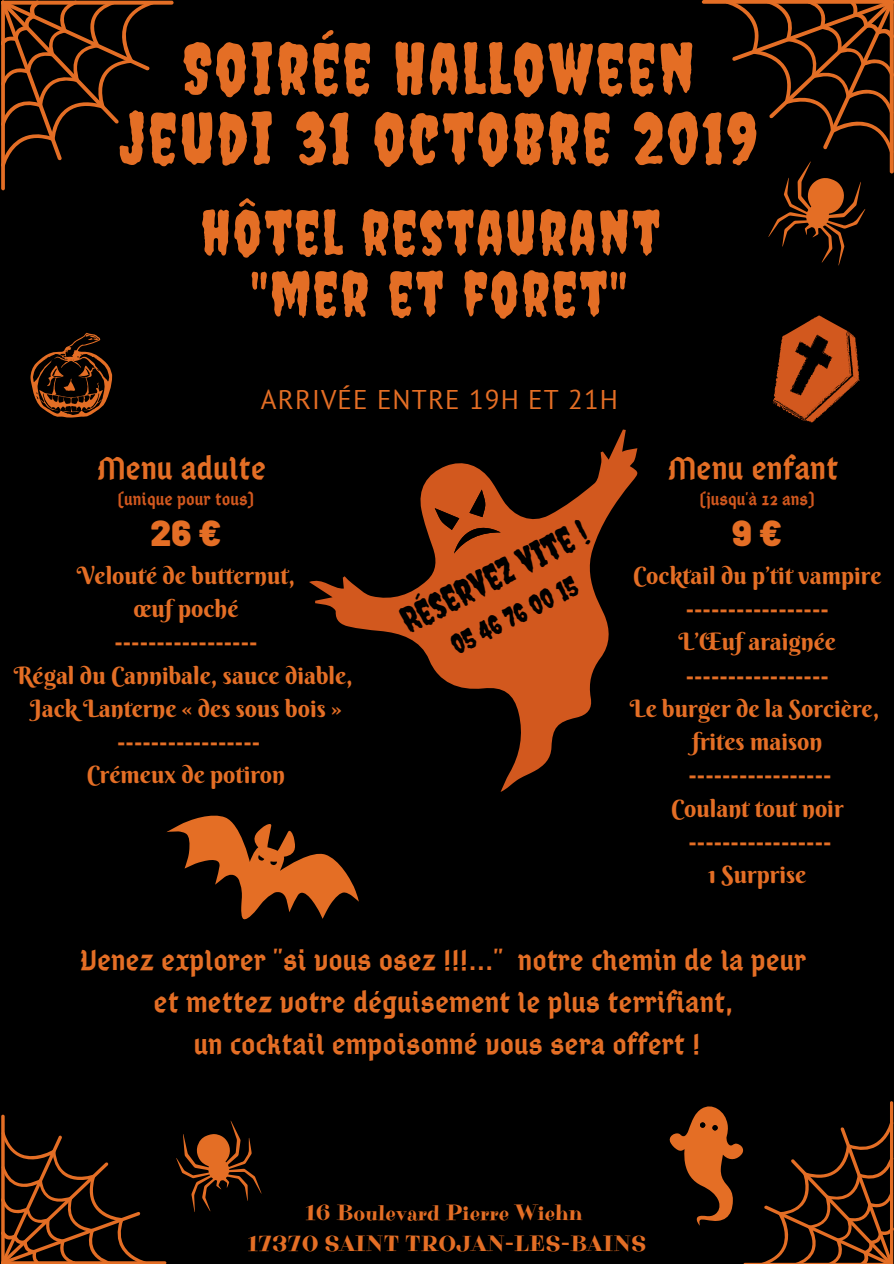
<style>
.page{position:relative;width:894px;height:1264px;background:#fff}
.page>*{position:absolute;margin:0;border:0;box-sizing:border-box;transform-origin:0 0}
.t1{font:70.5px/69.6px "Creepster";letter-spacing:.04em;color:#e46e25;text-align:center}
.t2{font:61.65px/61.1px "Creepster";letter-spacing:.04em;color:#e46e25;text-align:center}
.t3{font:36px "Creepster";color:#000}
.t4{font:900 36px "Barlow";color:#e46e25}
.t5{font:33px "Abibas";color:#e46e25}
.t6{font:30px/41.7px "Abibas";color:#e46e25;text-align:center}
.t7{font:27px "PT Sans";letter-spacing:.04em;color:#e46e25}
.t8{font:27px "Creepster";color:#000}
.t9{font:24px/33.2px "Berkshire Swash";color:#e46e25;text-align:center}
.t10{font:22.5px/31.5px "Purple Purse";color:#e46e25;text-align:center}
.t11{font:18px "Abibas";color:#d2581e}
</style>
<div class="page">
<div style="left:0;top:0;width:893px;height:1263px;background:#000"></div>
<svg style="left:1px;top:0;width:153px;height:190px"></svg>
<svg style="left:1px;top:1px;width:172px;height:4px"></svg>
<svg style="left:1px;top:1117px;width:261px;height:146px"></svg>
<svg style="left:669px;top:1101px;width:223px;height:162px"></svg>
<svg style="left:166px;top:815px;width:193px;height:105px"></svg>
<svg style="left:30px;top:332px;width:82px;height:86px"></svg>
<svg style="left:701px;top:0;width:192px;height:266px"></svg>
<svg style="left:772px;top:315px;width:87px;height:107px"></svg>
<svg style="left:309px;top:429px;width:329px;height:363px"></svg>
<svg style="left:434px;top:489px;width:66px;height:64px"></svg>
<h1 class="t1" style="left:120px;top:33px;width:638px">SOIRÉE HALLOWEEN<br>JEUDI 31 OCTOBRE 2019</h1>
<h2 class="t2" style="left:200px;top:202px;width:460px">HÔTEL RESTAURANT "MER ET FORET"</h2>
<p class="t7" style="left:261px;top:382px;width:358px">ARRIVÉE ENTRE 19H ET 21H</p>
<h3 class="t5" style="left:98px;top:447px;width:170px">Menu adulte</h3>
<h3 class="t5" style="left:668px;top:447px;width:171px">Menu enfant</h3>
<p class="t11" style="left:118px;top:488px;width:138px">(unique pour tous)</p>
<p class="t11" style="left:699px;top:488px;width:116px">(jusqu'à 12 ans)</p>
<h3 class="t3" style="left:393px;top:603px;width:206px;rotate:-27deg">RÉSERVEZ VITE !</h3>
<h3 class="t4" style="left:151px;top:510px;width:72px">26€</h3>
<h3 class="t4" style="left:732px;top:510px;width:51px">9€</h3>
<p class="t9" style="left:14px;top:558px;width:340px">Velouté de butternut,<br>œuf poché<br>-----------------<br>Régal du Cannibale, sauce diable,<br>Jack Lanterne « des sous bois » -----------------<br>Crémeux de potiron</p>
<p class="t9" style="left:629px;top:558px;width:253px">Cocktail du p’tit vampire -----------------<br>L’Œuf araignée -----------------<br>Le burger de la Sorcière, frites maison -----------------<br>Coulant tout noir -----------------<br>1 Surprise</p>
<p class="t8" style="left:445px;top:632px;width:140px;rotate:-27deg">05 46 76 00 15</p>
<p class="t6" style="left:81px;top:938px;width:726px">Venez explorer "si vous osez !!!..." notre chemin de la peur et mettez votre déguisement le plus terrifiant,<br>un cocktail empoisonné vous sera offert !</p>
<p class="t10" style="left:247px;top:1197px;width:400px">16 Boulevard Pierre Wiehn<br>17370 SAINT TROJAN-LES-BAINS</p>
</div>
